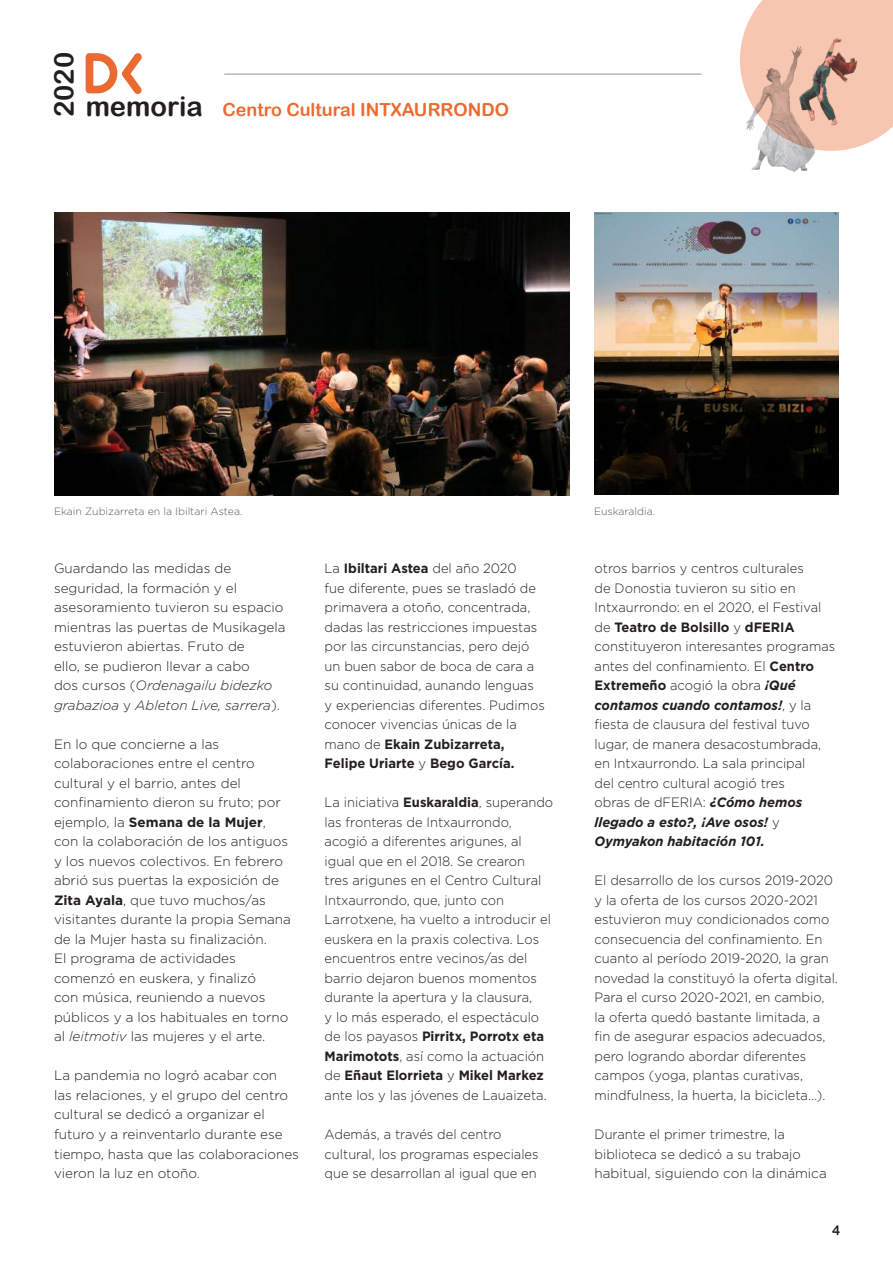
<style>
.page{position:relative;width:893px;height:1263px;background:#fff}
.page>*{position:absolute;margin:0;border:0;box-sizing:border-box;transform-origin:0 0}
.t1{font:27.45px "Arial Rounded MT Bold";color:#231f20}
.t2{font:18px "Arial Rounded MT Bold";color:#eb6a31}
.t3{font:300 13.5px/19.5px "Gotham";color:#231f20;scale:.96 1}
.t4{font:300 13.5px/19.5px "Gotham";color:#231f20}
.t5{font:13.5px "Arial Rounded MT Bold";color:#231f20}
.t6{font:300 10.5px "Gotham";color:#57585a}
.s1{font-size:27.45px;color:#231f20}
.s2{font-style:italic}
.s3{font-weight:700}
.s4{font-weight:700;font-style:italic}
</style>
<div class="page">
<svg style="left:742px;top:0;width:151px;height:151px;background:#f7cbb8"></svg>
<svg style="left:86px;top:53px;width:56px;height:41px"></svg>
<hr style="left:224px;top:74px;width:478px;height:1px;background:#939598">
<img style="left:740px;top:38px;width:79px;height:134px">
<img style="left:779px;top:19px;width:80px;height:112px">
<img style="left:54px;top:213px;width:515px;height:282px">
<img style="left:595px;top:213px;width:244px;height:281px">
<h1 class="t1" style="left:48px;top:117px;width:67px;rotate:-90deg">2020</h1>
<h2 class="t2" style="left:86px;top:99px;width:425px"><span class="s1">memoria</span> Centro Cultural INTXAURRONDO</h2>
<p class="t6" style="left:54px;top:504px;width:190px">Ekain Zubizarreta en la Ibiltari Astea.</p>
<p class="t6" style="left:594px;top:504px;width:63px">Euskaraldia.</p>
<p class="t4" style="left:54px;top:558px;width:233px">Guardando las medidas de seguridad, la formación y el asesoramiento tuvieron su espacio mientras las puertas de Musikagela estuvieron abiertas. Fruto de<br>ello, se pudieron llevar a cabo<br>dos cursos (<span class="s2">Ordenagailu bidezko grabazioa</span> y <span class="s2">Ableton Live, sarrera</span>).</p>
<p class="t4" style="left:54px;top:734px;width:238px">En lo que concierne a las colaboraciones entre el centro cultural y el barrio, antes del confinamiento dieron su fruto; por ejemplo, la <span class="s3">Semana de la Mujer</span>, con la colaboración de los antiguos y los nuevos colectivos. En febrero abrió sus puertas la exposición de<br><span class="s3">Zita Ayala</span>, que tuvo muchos/as visitantes durante la propia Semana de la Mujer hasta su finalización.<br>El programa de actividades comenzó en euskera, y finalizó<br>con música, reuniendo a nuevos públicos y a los habituales en torno al <span class="s2">leitmotiv</span> las mujeres y el arte.</p>
<p class="t4" style="left:54px;top:1065px;width:246px">La pandemia no logró acabar con<br>las relaciones, y el grupo del centro cultural se dedicó a organizar el futuro y a reinventarlo durante ese tiempo, hasta que las colaboraciones vieron la luz en otoño.</p>
<p class="t3" style="left:325px;top:558px;width:231px">La <span class="s3">Ibiltari Astea</span> del año 2020<br>fue diferente, pues se trasladó de primavera a otoño, concentrada, dadas las restricciones impuestas por las circunstancias, pero dejó un buen sabor de boca de cara a su continuidad, aunando lenguas y experiencias diferentes. Pudimos conocer vivencias únicas de la mano de <span class="s3">Ekain Zubizarreta,<br>Felipe Uriarte</span> y <span class="s3">Bego García.</span></p>
<p class="t3" style="left:325px;top:792px;width:240px">La iniciativa <span class="s3">Euskaraldia</span>, superando las fronteras de Intxaurrondo, acogió a diferentes arigunes, al igual que en el 2018. Se crearon<br>tres arigunes en el Centro Cultural Intxaurrondo, que, junto con Larrotxene, ha vuelto a introducir el euskera en la praxis colectiva. Los encuentros entre vecinos/as del barrio dejaron buenos momentos durante la apertura y la clausura,<br>y lo más esperado, el espectáculo de los payasos <span class="s3">Pirritx, Porrotx eta Marimotots</span>, así como la actuación de <span class="s3">Eñaut Elorrieta</span> y <span class="s3">Mikel Markez </span>ante los y las jóvenes de Lauaizeta.</p>
<p class="t3" style="left:325px;top:1124px;width:224px">Además, a través del centro cultural, los programas especiales que se desarrollan al igual que en</p>
<p class="t3" style="left:595px;top:558px;width:252px">otros barrios y centros culturales<br>de Donostia tuvieron su sitio en<br>Intxaurrondo: en el 2020, el Festival de <span class="s3">Teatro de Bolsillo</span> y <span class="s3">dFERIA </span>constituyeron interesantes programas antes del confinamiento. El <span class="s3">Centro<br>Extremeño</span> acogió la obra <span class="s4">¡Qué contamos cuando contamos!</span>, y la fiesta de clausura del festival tuvo lugar, de manera desacostumbrada, en Intxaurrondo. La sala principal<br>del centro cultural acogió tres<br>obras de dFERIA: <span class="s4">¿Cómo hemos llegado a esto?, ¡Ave osos!</span> y<br><span class="s4">Oymyakon habitación 101.</span></p>
<p class="t3" style="left:595px;top:870px;width:255px">El desarrollo de los cursos 2019-2020 y la oferta de los cursos 2020-2021 estuvieron muy condicionados como consecuencia del confinamiento. En cuanto al período 2019-2020, la gran novedad la constituyó la oferta digital.<br>Para el curso 2020-2021, en cambio, la oferta quedó bastante limitada, a fin de asegurar espacios adecuados, pero logrando abordar diferentes campos (yoga, plantas curativas, mindfulness, la huerta, la bicicleta…).</p>
<p class="t3" style="left:595px;top:1124px;width:243px">Durante el primer trimestre, la biblioteca se dedicó a su trabajo habitual, siguiendo con la dinámica</p>
<p class="t5" style="left:832px;top:1222px;width:10px">4</p>
</div>
